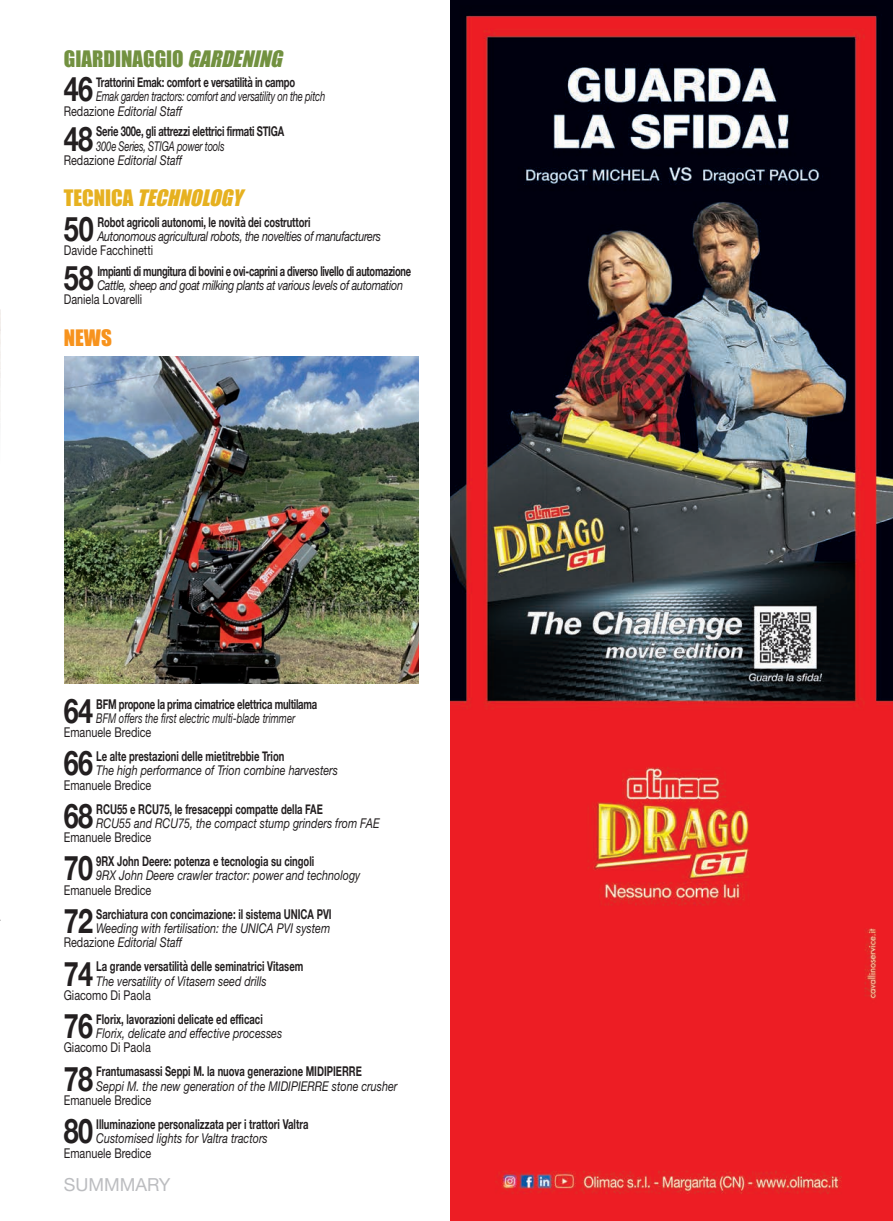
<style>
.page{position:relative;width:893px;height:1221px;background:#fff}
.page>*{position:absolute;margin:0;border:0;box-sizing:border-box;transform-origin:0 0}
.t1{font:700 33.75px "Helvetica Neue";letter-spacing:-.02em;color:#231f20;scale:.8 1}
.t2{font:21px "Impact";color:#729140}
.t3{font:italic 21px "Impact";color:#e6b120}
.t4{font:21px "Impact";color:#f7931d}
.t5{font:18px "Helvetica Neue";color:#bcbdc0}
.t6{font:700 13.5px "Helvetica Neue";color:#231f20;scale:.7 1}
.t7{font:italic 13.5px/14.2px "Helvetica Neue";color:#231f20;scale:.8 1}
.t8{font:13.5px "Helvetica Neue";color:#231f20;scale:.8 1}
.t9{font:700 13.5px "Helvetica Neue";letter-spacing:-.02em;color:#231f20;scale:.7 1}
.t10{font:italic 13.5px/14.2px "Helvetica Neue";letter-spacing:-.02em;color:#231f20;scale:.7 1}
.t11{font:italic 13.5px "Helvetica Neue";letter-spacing:-.03em;color:#231f20;scale:.8 1}
.t12{font:700 13.5px "Helvetica Neue";letter-spacing:-.03em;color:#231f20;scale:.69 1}
.t13{font:italic 13.5px "Helvetica Neue";color:#231f20;scale:.7 1}
.s1{font-style:italic}
.s2{font-style:normal}
</style>
<div class="page">
<img style="left:451px;top:0;width:442px;height:1220px">
<img style="left:65px;top:356px;width:354px;height:327px">
<img style="left:0;top:309px;width:1px;height:111px">
<h2 class="t2" style="left:64px;top:51px;width:223px">GIARDINAGGIO <span class="s1">GARDENING</span></h2>
<h1 class="t1" style="left:64px;top:63px;width:38px">46</h1>
<p class="t9" style="left:96px;top:72px;width:286px">Trattorini Emak: comfort e versatilità in campo</p>
<p class="t10" style="left:64px;top:89px;width:375px;text-indent:32px">Emak garden tractors: comfort and versatility on the pitch<br><span class="s2">Redazione</span> Editorial Staff</p>
<h1 class="t1" style="left:64px;top:112px;width:38px">48</h1>
<p class="t9" style="left:96px;top:121px;width:270px">Serie 300e, gli attrezzi elettrici firmati STIGA</p>
<p class="t10" style="left:64px;top:138px;width:231px;text-indent:32px">300e Series, STIGA power tools<br><span class="s2">Redazione</span> Editorial Staff</p>
<h2 class="t3" style="left:64px;top:191px;width:180px"><span class="s2">TECNICA</span> TECHNOLOGY</h2>
<h1 class="t1" style="left:64px;top:202px;width:39px">50</h1>
<p class="t6" style="left:97px;top:211px;width:306px">Robot agricoli autonomi, le novità dei costruttori</p>
<p class="t11" style="left:97px;top:228px;width:356px">Autonomous agricultural robots, the novelties of manufacturers</p>
<p class="t8" style="left:64px;top:242px;width:113px">Davide Facchinetti</p>
<h1 class="t1" style="left:64px;top:251px;width:39px">58</h1>
<p class="t12" style="left:97px;top:260px;width:456px">Impianti di mungitura di bovini e ovi-caprini a diverso livello di automazione</p>
<p class="t11" style="left:97px;top:277px;width:384px">Cattle, sheep and goat milking plants at various levels of automation</p>
<p class="t8" style="left:64px;top:291px;width:100px">Daniela Lovarelli</p>
<h2 class="t4" style="left:64px;top:331px;width:50px">NEWS</h2>
<h1 class="t1" style="left:64px;top:684px;width:38px">64</h1>
<p class="t9" style="left:96px;top:693px;width:317px">BFM propone la prima cimatrice elettrica multilama</p>
<p class="t13" style="left:96px;top:709px;width:286px">BFM offers the first electric multi-blade trimmer</p>
<p class="t8" style="left:64px;top:724px;width:111px">Emanuele Bredice</p>
<h1 class="t1" style="left:64px;top:736px;width:38px">66</h1>
<p class="t6" style="left:96px;top:745px;width:270px">Le alte prestazioni delle mietitrebbie Trion</p>
<p class="t7" style="left:96px;top:763px;width:304px">The high performance of Trion combine harvesters</p>
<p class="t8" style="left:64px;top:776px;width:111px">Emanuele Bredice</p>
<h1 class="t1" style="left:64px;top:789px;width:38px">68</h1>
<p class="t6" style="left:96px;top:798px;width:325px">RCU55 e RCU75, le fresaceppi compatte della FAE</p>
<p class="t7" style="left:96px;top:815px;width:356px">RCU55 and RCU75, the compact stump grinders from FAE</p>
<p class="t8" style="left:64px;top:829px;width:111px">Emanuele Bredice</p>
<h1 class="t1" style="left:64px;top:841px;width:38px">70</h1>
<p class="t6" style="left:96px;top:850px;width:313px">9RX John Deere: potenza e tecnologia su cingoli</p>
<p class="t7" style="left:96px;top:868px;width:332px">9RX John Deere crawler tractor: power and technology</p>
<p class="t8" style="left:64px;top:881px;width:111px">Emanuele Bredice</p>
<h1 class="t1" style="left:64px;top:894px;width:38px">72</h1>
<p class="t6" style="left:96px;top:903px;width:338px">Sarchiatura con concimazione: il sistema UNICA PVI</p>
<p class="t7" style="left:64px;top:920px;width:335px;text-indent:32px">Weeding with fertilisation: the UNICA PVI system<br><span class="s2">Redazione</span> Editorial Staff</p>
<h1 class="t1" style="left:64px;top:947px;width:38px">74</h1>
<p class="t6" style="left:96px;top:955px;width:297px">La grande versatilità delle seminatrici Vitasem</p>
<p class="t7" style="left:96px;top:973px;width:215px">The versatility of Vitasem seed drills</p>
<p class="t8" style="left:64px;top:986px;width:110px">Giacomo Di Paola</p>
<h1 class="t1" style="left:64px;top:999px;width:38px">76</h1>
<p class="t6" style="left:96px;top:1008px;width:239px">Florix, lavorazioni delicate ed efficaci</p>
<p class="t7" style="left:96px;top:1025px;width:234px">Florix, delicate and effective processes</p>
<p class="t8" style="left:64px;top:1039px;width:110px">Giacomo Di Paola</p>
<h1 class="t1" style="left:64px;top:1052px;width:38px">78</h1>
<p class="t6" style="left:96px;top:1060px;width:381px">Frantumasassi Seppi M. la nuova generazione MIDIPIERRE</p>
<p class="t7" style="left:96px;top:1078px;width:378px">Seppi M. the new generation of the MIDIPIERRE stone crusher</p>
<p class="t8" style="left:64px;top:1091px;width:111px">Emanuele Bredice</p>
<h1 class="t1" style="left:64px;top:1104px;width:38px">80</h1>
<p class="t6" style="left:96px;top:1113px;width:305px">Illuminazione personalizzata per i trattori Valtra</p>
<p class="t7" style="left:96px;top:1130px;width:216px">Customised lights for Valtra tractors</p>
<p class="t8" style="left:64px;top:1144px;width:111px">Emanuele Bredice</p>
<h3 class="t5" style="left:64px;top:1173px;width:108px">SUMMMARY</h3>
</div>
